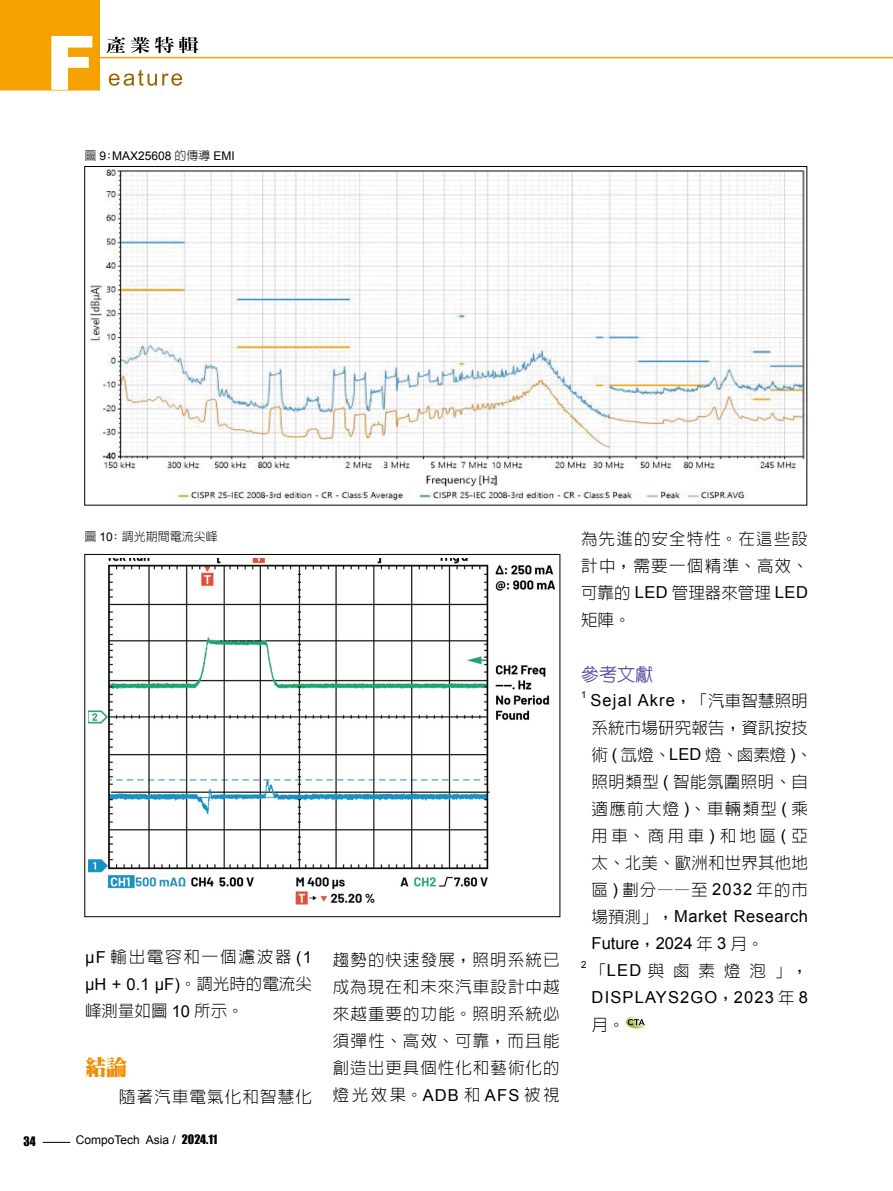
<style>
.page{position:relative;width:893px;height:1191px;background:#fff}
.page>*{position:absolute;margin:0;border:0;box-sizing:border-box;transform-origin:0 0}
.t1{font:900 21px "Inn Ming";color:#f18d00}
.t2{font:500 18px "Yen Round";color:#4d469c}
.t3{font:300 16.5px/27px "Lin Gothic";letter-spacing:.07em;color:#000;text-align:justify}
.t4{font:300 16.5px/27px "Lin Gothic";letter-spacing:.03em;color:#000}
.t5{font:16.5px/27px "Arial";letter-spacing:.03em;color:#000}
.t6{font:16.5px "Arial";letter-spacing:.07em;color:#000}
.t7{font:300 16.5px "Lin Gothic";letter-spacing:.11em;color:#000}
.t8{font:12px "Arial";color:#000}
.t9{font:300 12px "Lin Gothic";color:#000}
.t10{font:12px "Impact";color:#000}
.t11{font:9.6px "Arial";color:#000}
.s1{font-family:"Lin Gothic";font-weight:300}
.s2{font-family:"Arial";font-weight:400}
.s3{font-family:"Impact"}
</style>
<div class="page">
<img style="left:0;top:0;width:893px;height:91px">
<img style="left:109px;top:70px;width:73px;height:16px">
<img style="left:108px;top:37px;width:80px;height:16px">
<img style="left:51px;top:36px;width:41px;height:54px">
<svg style="left:43px;top:1142px;width:27px;height:1px"></svg>
<img style="left:89px;top:558px;width:465px;height:347px">
<img style="left:90px;top:169px;width:715px;height:333px">
<img style="left:625px;top:1016px;width:21px;height:13px">
<img style="left:628px;top:1019px;width:17px;height:6px">
<p class="t8" style="left:84px;top:147px;width:152px"><span class="s1">圖</span> 9<span class="s1">:</span>MAX25608 <span class="s1">的傳導</span> EMI</p>
<p class="t9" style="left:84px;top:530px;width:135px">圖 <span class="s2">10</span>: 調光期間電流尖峰</p>
<p class="t7" style="left:85px;top:948px;width:228px"><span class="s2">μF</span> 輸出電容和一個濾波器 <span class="s2">(1</span></p>
<p class="t5" style="left:85px;top:970px;width:228px">μH + 0.1 μF)<span class="s1">。調光時的電流尖</span></p>
<p class="t3" style="left:85px;top:997px;width:160px">峰測量如圖 <span class="s2">10</span> 所示。</p>
<p class="t1" style="left:85px;top:1056px;width:43px">結論</p>
<p class="t3" style="left:119px;top:1082px;width:194px">隨著汽車電氣化和智慧化</p>
<p class="t10" style="left:24px;top:1132px;width:14px">34</p>
<p class="t8" style="left:76px;top:1131px;width:143px">CompoTech Asia / <span class="s3">2024.11</span></p>
<p class="t3" style="left:333px;top:946px;width:228px">趨勢的快速發展，照明系統已成為現在和未來汽車設計中越來越重要的功能。照明系統必須彈性、高效、可靠，而且能創造出更具個性化和藝術化的燈光效果。<span class="s2">ADB</span> 和 <span class="s2">AFS</span> 被視</p>
<p class="t3" style="left:581px;top:525px;width:228px">為先進的安全特性。在這些設計中，需要一個精準、高效、可靠的 <span class="s2">LED</span> 管理器來管理 <span class="s2">LED</span>矩陣。</p>
<p class="t2" style="left:581px;top:664px;width:73px">參考文獻</p>
<p class="t11" style="left:581px;top:688px;width:7px">1</p>
<p class="t6" style="left:590px;top:689px;width:219px">Sejal Akre<span class="s1">，「汽車智慧照明</span></p>
<p class="t4" style="left:592px;top:714px;width:222px">系統市場研究報告，資訊按技術 <span class="s2">(</span> 氙燈、<span class="s2">LED</span> 燈、鹵素燈 <span class="s2">)</span>、照明類型 <span class="s2">(</span> 智能氛圍照明、自適應前大燈 <span class="s2">)</span>、車輛類型 <span class="s2">(</span> 乘用車、商用車<span class="s2">)</span>和地區<span class="s2">(</span>亞太、北美、歐洲和世界其他地區 <span class="s2">)</span> 劃分——至 <span class="s2">2032</span> 年的市</p>
<p class="t5" style="left:592px;top:903px;width:218px"><span class="s1">場預測」，</span>Market Research<br>Future<span class="s1">，</span>2024 <span class="s1">年</span> 3 <span class="s1">月。</span></p>
<p class="t11" style="left:581px;top:958px;width:7px">2</p>
<p class="t3" style="left:590px;top:957px;width:219px">「<span class="s2">LED</span>與鹵素燈泡」，</p>
<p class="t6" style="left:592px;top:986px;width:218px">DISPLAYS2GO<span class="s1">，</span>2023 <span class="s1">年</span> 8</p>
<p class="t3" style="left:592px;top:1011px;width:34px">月。</p>
</div>
